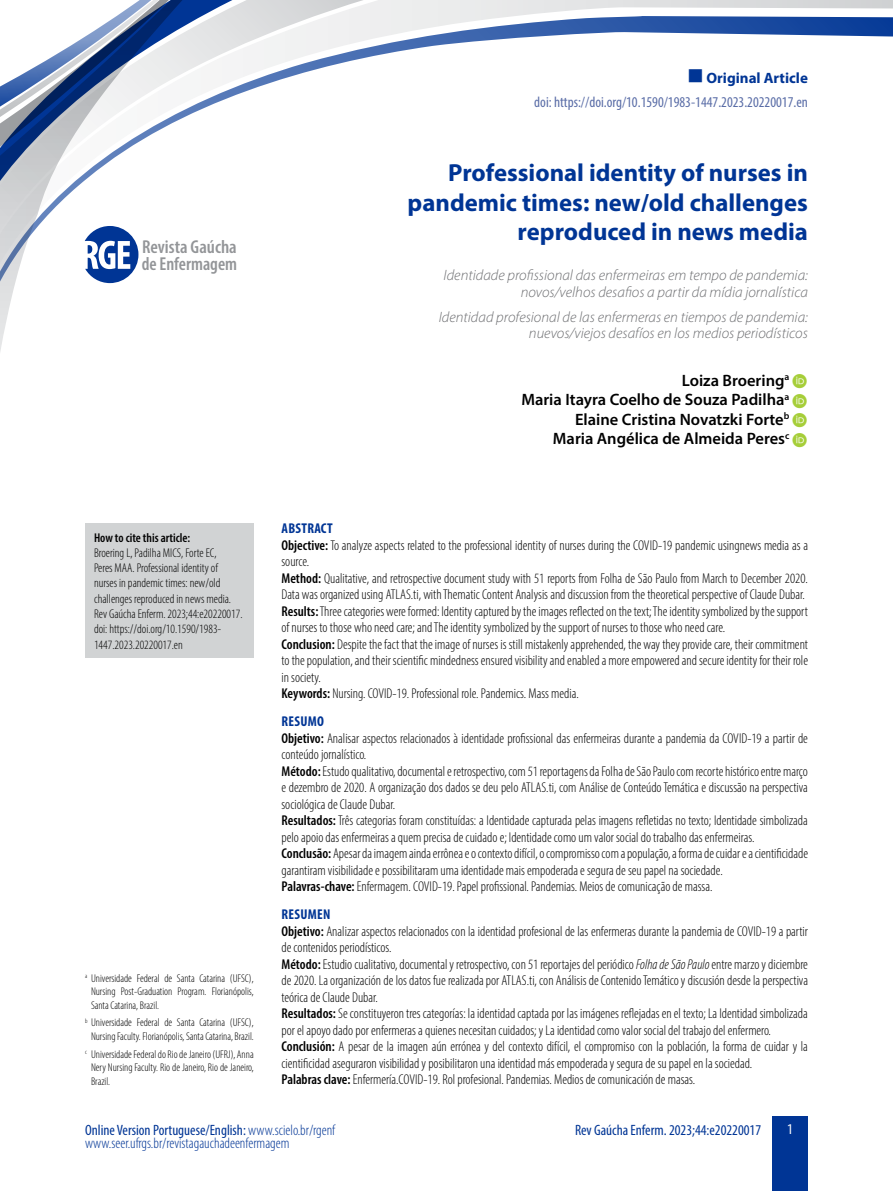
<style>
.page{position:relative;width:893px;height:1191px;background:#fff}
.page>*{position:absolute;margin:0;border:0;box-sizing:border-box;transform-origin:0 0}
.t1{font:700 24.75px/29.7px "Myriad Pro";color:#003595;text-align:right}
.t2{font:600 condensed 18.75px/16.6px "Myriad Pro";color:#939598}
.t3{font:600 16.5px/19.5px "Myriad Pro";color:#000;text-align:right}
.t4{font:italic 300 15px/16.5px "Myriad Pro";color:#6d6e71;text-align:right}
.t5{font:condensed 15px "Myriad Pro";color:#003595}
.t6{font:condensed 15px "Myriad Pro";color:#5a6da7}
.t7{font:300 condensed 15px "Myriad Pro";color:#003595}
.t8{font:700 15px "Myriad Pro";color:#003595}
.t9{font:condensed 15px "Myriad Pro";color:#fff}
.t10{font:300 condensed 14.25px/16.5px "Myriad Pro";color:#000}
.t11{font:300 condensed 12.75px/15.3px "Myriad Pro";color:#000}
.t12{font:600 condensed 12.75px "Myriad Pro";color:#000}
.t13{font:300 condensed 11.25px/13.5px "Myriad Pro";color:#000;text-align:justify}
.s1{font-weight:700;color:#003595}
.s2{font-weight:600}
.s3{font-style:italic}
.s4{font-weight:300}
</style>
<div class="page">
<svg style="left:202px;top:0;width:691px;height:109px"></svg>
<svg style="left:0;top:0;width:202px;height:352px"></svg>
<div style="left:772px;top:1116px;width:36px;height:75px;background:#003595"></div>
<svg style="left:85px;top:226px;width:53px;height:57px"></svg>
<div style="left:85px;top:523px;width:169px;height:134px;background:#d1d3d4"></div>
<svg style="left:689px;top:69px;width:13px;height:14px"></svg>
<p class="t8" style="left:706px;top:68px;width:103px">Original Article</p>
<h2 class="t2" style="left:142px;top:238px;width:97px">Revista Gaúcha de Enfermagem</h2>
<p class="t6" style="left:534px;top:93px;width:275px">doi: https://doi.org/10.1590/1983-1447.2023.20220017.en</p>
<h1 class="t1" style="left:408px;top:157px;width:402px">Professional identity of nurses in pandemic times: new/old challenges reproduced in news media</h1>
<p class="t4" style="left:444px;top:267px;width:366px">Identidade profissional das enfermeiras em tempo de pandemia: novos/velhos desafios a partir da mídia jornalística</p>
<p class="t4" style="left:439px;top:308px;width:371px">Identidad profesional de las enfermeras en tiempos de pandemia: nuevos/viejos desafíos en los medios periodísticos</p>
<p class="t3" style="left:521px;top:370px;width:270px">Loiza Broering<sup>a<br></sup>Maria Itayra Coelho de Souza Padilha<sup>a<br></sup>Elaine Cristina Novatzki Forte<sup>b<br></sup>Maria Angélica de Almeida Peres<sup>c</sup></p>
<p class="t12" style="left:94px;top:529px;width:98px">How to cite this article:</p>
<p class="t11" style="left:94px;top:545px;width:150px">Broering L, Padilha MICS, Forte EC,<br>Peres MAA. Professional identity of nurses in pandemic times: new/old challenges reproduced in news media.<br>Rev Gaúcha Enferm. 2023;44:e20220017. doi: https://doi.org/10.1590/1983- 1447.2023.20220017.en</p>
<p class="t13" style="left:91px;top:971px;width:164px;text-indent:-6px"><sup>a</sup> Universidade Federal de Santa Catarina (UFSC), Nursing Post-Graduation Program. Florianópolis, Santa Catarina, Brazil.</p>
<p class="t13" style="left:85px;top:1015px;width:170px;text-align:center"><sup>b</sup> Universidade Federal de Santa Catarina (UFSC),<br>Nursing Faculty. Florianópolis, Santa Catarina, Brazil.</p>
<p class="t13" style="left:91px;top:1047px;width:164px;text-indent:-6px"><sup>c</sup> Universidade Federal do Rio de Janeiro (UFRJ), Anna Nery Nursing Faculty. Rio de Janeiro, Rio de Janeiro, Brazil.</p>
<p class="t10" style="left:281px;top:520px;width:528px"><span class="s1">ABSTRACT<br></span><span class="s2">Objective:</span> To analyze aspects related to the professional identity of nurses during the COVID-19 pandemic usingnews media as a source.<br><span class="s2">Method:</span> Qualitative, and retrospective document study with 51 reports from Folha de São Paulo from March to December 2020.<br>Data was organized using ATLAS.ti, with Thematic Content Analysis and discussion from the theoretical perspective of Claude Dubar.<br><span class="s2">Results:</span> Three categories were formed: Identity captured by the images reflected on the text; The identity symbolized by the support of nurses to those who need care; and The identity symbolized by the support of nurses to those who need care.<br><span class="s2">Conclusion:</span> Despite the fact that the image of nurses is still mistakenly apprehended, the way they provide care, their commitment to the population, and their scientific mindedness ensured visibility and enabled a more empowered and secure identity for their role in society.<br><span class="s2">Keywords:</span> Nursing. COVID-19. Professional role. Pandemics. Mass media.</p>
<p class="t10" style="left:281px;top:713px;width:528px"><span class="s1">RESUMO<br></span><span class="s2">Objetivo:</span> Analisar aspectos relacionados à identidade profissional das enfermeiras durante a pandemia da COVID-19 a partir de conteúdo jornalístico.<br><span class="s2">Método:</span> Estudo qualitativo, documental e retrospectivo, com 51 reportagens da Folha de São Paulo com recorte histórico entre março e dezembro de 2020. A organização dos dados se deu pelo ATLAS.ti, com Análise de Conteúdo Temática e discussão na perspectiva sociológica de Claude Dubar.<br><span class="s2">Resultados:</span> Três categorias foram constituídas: a Identidade capturada pelas imagens refletidas no texto; Identidade simbolizada pelo apoio das enfermeiras a quem precisa de cuidado e; Identidade como um valor social do trabalho das enfermeiras.<br><span class="s2">Conclusão:</span> Apesar da imagem ainda errônea e o contexto difícil, o compromisso com a população, a forma de cuidar e a cientificidade garantiram visibilidade e possibilitaram uma identidade mais empoderada e segura de seu papel na sociedade.<br><span class="s2">Palavras-chave:</span> Enfermagem. COVID-19. Papel profissional. Pandemias. Meios de comunicação de massa.</p>
<p class="t10" style="left:281px;top:906px;width:528px"><span class="s1">RESUMEN<br></span><span class="s2">Objetivo:</span> Analizar aspectos relacionados con la identidad profesional de las enfermeras durante la pandemia de COVID-19 a partir de contenidos periodísticos.<br><span class="s2">Método:</span> Estudio cualitativo, documental y retrospectivo, con 51 reportajes del periódico <span class="s3">Folha de São Paulo</span> entre marzo y diciembre de 2020. La organización de los datos fue realizada por ATLAS.ti, con Análisis de Contenido Temático y discusión desde la perspectiva teórica de Claude Dubar.<br><span class="s2">Resultados:</span> Se constituyeron tres categorías: la identidad captada por las imágenes reflejadas en el texto; La Identidad simbolizada por el apoyo dado por enfermeras a quienes necesitan cuidados; y La identidad como valor social del trabajo del enfermero.<br><span class="s2">Conclusión:</span> A pesar de la imagen aún errónea y del contexto difícil, el compromiso con la población, la forma de cuidar y la cientificidad aseguraron visibilidad y posibilitaron una identidad más empoderada y segura de su papel en la sociedad.<br><span class="s2">Palabras clave:</span> Enfermería.COVID-19. Rol profesional. Pandemias. Medios de comunicación de masas.</p>
<p class="t5" style="left:85px;top:1121px;width:252px">Online Version Portuguese/English: <span class="s4">www.scielo.br/rgenf</span></p>
<p class="t7" style="left:85px;top:1134px;width:206px">www.seer.ufrgs.br/revistagauchadeenfermagem</p>
<p class="t5" style="left:575px;top:1121px;width:188px">Rev Gaúcha Enferm. 2023;44:e20220017</p>
<p class="t9" style="left:787px;top:1120px;width:7px">1</p>
</div>
